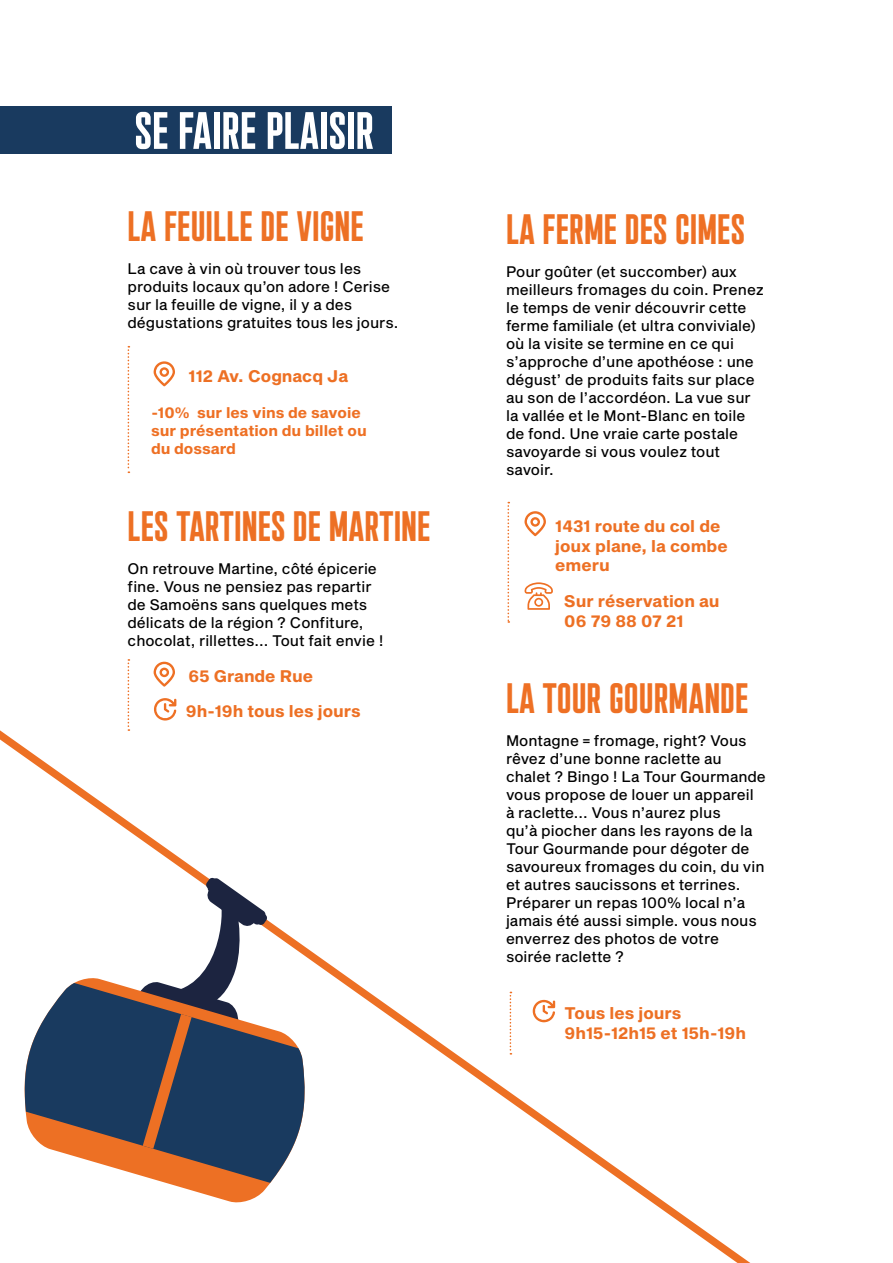
<style>
.page{position:relative;width:893px;height:1263px;background:#fff}
.page>*{position:absolute;margin:0;border:0;box-sizing:border-box;transform-origin:0 0}
.t1{font:700 52.5px "Plaak 42 Extracondensed";color:#fff}
.t2{font:700 42.6px "Plaak 42 Extracondensed";color:#ed7024}
.t3{font:700 42.6px "Plaak 42 Extracondensed";color:#ee7024}
.t4{font:16.5px/19.8px "Sequel Sans Bold Body";color:#ed7024}
.t5{font:15px/18px "Sequel Sans Roman Body";color:#000}
.t6{font:15px/18px "Sequel Sans Bold Body";color:#ee7024}
</style>
<div class="page">
<div style="left:0;top:106px;width:391px;height:48px;background:#193a5f"></div>
<svg style="left:507px;top:502px;width:2px;height:121px"></svg>
<svg style="left:524px;top:582px;width:29px;height:28px"></svg>
<svg style="left:128px;top:346px;width:1px;height:127px"></svg>
<svg style="left:154px;top:361px;width:21px;height:25px"></svg>
<svg style="left:128px;top:659px;width:1px;height:71px"></svg>
<svg style="left:154px;top:662px;width:21px;height:25px"></svg>
<svg style="left:524px;top:511px;width:22px;height:25px"></svg>
<svg style="left:154px;top:698px;width:22px;height:22px"></svg>
<svg style="left:0;top:730px;width:750px;height:533px"></svg>
<svg style="left:128px;top:877px;width:140px;height:272px"></svg>
<h1 class="t1" style="left:134px;top:106px;width:241px">SE FAIRE PLAISIR</h1>
<h2 class="t2" style="left:128px;top:206px;width:238px">LA FEUILLE DE VIGNE</h2>
<p class="t5" style="left:128px;top:260px;width:272px">La cave à vin où trouver tous les produits locaux qu’on adore ! Cerise sur la feuille de vigne, il y a des dégustations gratuites tous les jours.</p>
<p class="t4" style="left:189px;top:367px;width:161px">112 Av. Cognacq Ja</p>
<p class="t6" style="left:151px;top:404px;width:217px">-10% sur les vins de savoie sur présentation du billet ou du dossard</p>
<h2 class="t2" style="left:128px;top:507px;width:305px">LES TARTINES DE MARTINE</h2>
<p class="t5" style="left:128px;top:560px;width:257px">On retrouve Martine, côté épicerie fine. Vous ne pensiez pas repartir de Samoëns sans quelques mets délicats de la région ? Confiture, chocolat, rillettes... Tout fait envie !</p>
<p class="t4" style="left:189px;top:667px;width:126px">65 Grande Rue</p>
<p class="t4" style="left:186px;top:702px;width:176px">9h-19h tous les jours</p>
<h2 class="t3" style="left:506px;top:210px;width:240px">LA FERME DES CIMES</h2>
<p class="t5" style="left:506px;top:263px;width:260px">Pour goûter (et succomber) aux meilleurs fromages du coin. Prenez le temps de venir découvrir cette ferme familiale (et ultra conviviale) où la visite se termine en ce qui s’approche d’une apothéose : une dégust’ de produits faits sur place au son de l’accordéon. La vue sur la vallée et le Mont-Blanc en toile de fond. Une vraie carte postale savoyarde si vous voulez tout savoir.</p>
<p class="t4" style="left:555px;top:517px;width:174px">1431 route du col de joux plane, la combe emeru</p>
<p class="t4" style="left:564px;top:592px;width:157px">Sur réservation au<br>06 79 88 07 21</p>
<h2 class="t3" style="left:506px;top:678px;width:244px">LA TOUR GOURMANDE</h2>
<p class="t5" style="left:506px;top:732px;width:261px">Montagne = fromage, right? Vous rêvez d’une bonne raclette au chalet ? Bingo ! La Tour Gourmande vous propose de louer un appareil<br>à raclette... Vous n’aurez plus<br>qu’à piocher dans les rayons de la<br>Tour Gourmande pour dégoter de savoureux fromages du coin, du vin et autres saucissons et terrines.<br>Préparer un repas 100% local n’a jamais été aussi simple. vous nous enverrez des photos de votre soirée raclette ?</p>
<p class="t4" style="left:565px;top:1004px;width:183px">Tous les jours<br>9h15-12h15 et 15h-19h</p>
</div>
